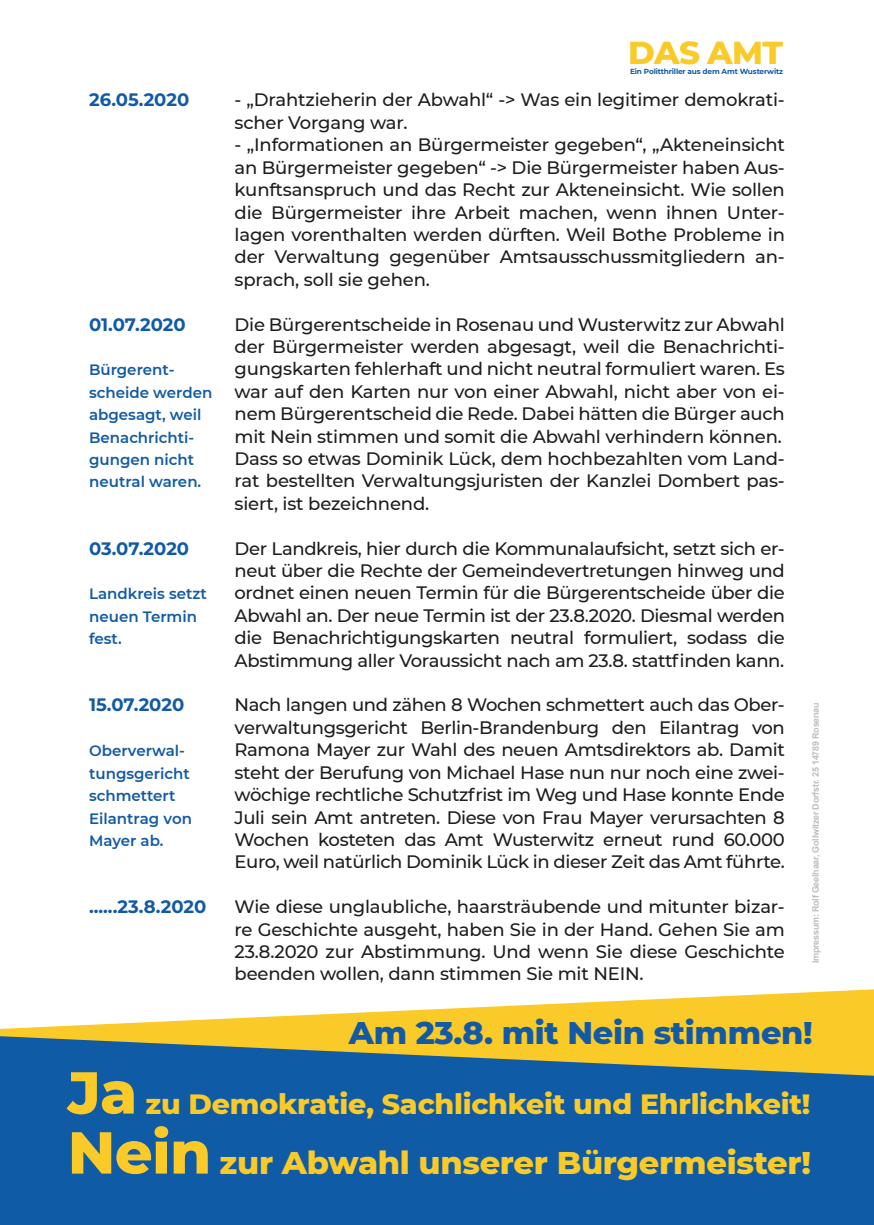
<style>
.page{position:relative;width:874px;height:1225px;background:#fff}
.page>*{position:absolute;margin:0;border:0;box-sizing:border-box;transform-origin:0 0}
.t1{font:800 32.4px "Montserrat";letter-spacing:-.015em;color:#faca29}
.t2{font:800 32px "Montserrat";letter-spacing:-.01em;color:#faca29}
.t3{font:800 32px "Montserrat";letter-spacing:-.01em;color:#125aa5}
.t4{font:800 28.4px "Montserrat";letter-spacing:-.01em;color:#faca29}
.t5{font:500 18px/22.4px "Montserrat";letter-spacing:-.01em;color:#1d1d1b;text-align:justify}
.Datumsformat{font:700 18px "Montserrat";color:#125aa5}
.DAtumsformat_Zwische{font:600 15px/22.4px "Montserrat";color:#125aa5}
.t6{font:700 9px "Arial";letter-spacing:-.025em;color:#b2b2b2}
.t7{font:700 7.4px "Montserrat";letter-spacing:-.02em;color:#125aa5}
.s1{font-size:59px}
</style>
<div class="page">
<svg style="left:0;top:989px;width:873px;height:47px;fill:#faca29"></svg>
<svg style="left:0;top:1036px;width:873px;height:189px;background:#286698"></svg>
<p class="t1" style="left:628px;top:29px;width:156px">DAS AMT</p>
<p class="t7" style="left:629px;top:66px;width:155px">Ein Politthriller aus dem Amt Wusterwitz</p>
<p class="t5" style="left:234px;top:88px;width:551px">- „Drahtzieherin der Abwahl“ -&gt; Was ein legitimer demokrati&shy;scher Vorgang war.</p>
<p class="t5" style="left:234px;top:133px;width:551px">- „Informationen an Bürgermeister gegeben“, „Akteneinsicht an Bürgermeister gegeben“ -&gt; Die Bürgermeister haben Aus&shy;kunftsanspruch und das Recht zur Akteneinsicht. Wie sollen die Bürgermeister ihre Arbeit machen, wenn ihnen Unter&shy;lagen vorenthalten werden dürften. Weil Bothe Probleme in der Verwaltung gegenüber Amtsausschussmitgliedern an&shy;sprach, soll sie gehen.</p>
<p class="t5" style="left:234px;top:312px;width:551px">Die Bürgerentscheide in Rosenau und Wusterwitz zur Abwahl der Bürgermeister werden abgesagt, weil die Benachrichti&shy;gungskarten fehlerhaft und nicht neutral formuliert waren. Es war auf den Karten nur von einer Abwahl, nicht aber von ei&shy;nem Bürgerentscheid die Rede. Dabei hätten die Bürger auch mit Nein stimmen und somit die Abwahl verhindern können.</p>
<p class="t5" style="left:234px;top:447px;width:551px">Dass so etwas Dominik Lück, dem hochbezahlten vom Land&shy;rat bestellten Verwaltungsjuristen der Kanzlei Dombert pas&shy;siert, ist bezeichnend.</p>
<p class="t5" style="left:234px;top:536px;width:551px">Der Landkreis, hier durch die Kommunalaufsicht, setzt sich er&shy;neut über die Rechte der Gemeindevertretungen hinweg und ordnet einen neuen Termin für die Bürgerentscheide über die Abwahl an. Der neue Termin ist der 23.8.2020. Diesmal werden die Benachrichtigungskarten neutral formuliert, sodass die Abstimmung aller Voraussicht nach am 23.8. stattfinden kann.</p>
<p class="t5" style="left:234px;top:693px;width:551px">Nach langen und zähen 8 Wochen schmettert auch das Ober&shy;verwaltungsgericht Berlin-Brandenburg den Eilantrag von Ramona Mayer zur Wahl des neuen Amtsdirektors ab. Damit steht der Berufung von Michael Hase nun nur noch eine zwei&shy;wöchige rechtliche Schutzfrist im Weg und Hase konnte Ende Juli sein Amt antreten. Diese von Frau Mayer verursachten 8<br>Wochen kosteten das Amt Wusterwitz erneut rund 60.000<br>Euro, weil natürlich Dominik Lück in dieser Zeit das Amt führte.</p>
<p class="t5" style="left:234px;top:895px;width:551px">Wie diese unglaubliche, haarsträubende und mitunter bizar&shy;re Geschichte ausgeht, haben Sie in der Hand. Gehen Sie am 23.8.2020 zur Abstimmung. Und wenn Sie diese Geschichte beenden wollen, dann stimmen Sie mit NEIN.</p>
<p class="t3" style="left:349px;top:1009px;width:465px">Am 23.8. mit Nein stimmen!</p>
<p class="t4" style="left:68px;top:1082px;width:743px"><span class="s1">Ja</span> zu Demokratie, Sachlichkeit und Ehrlichkeit!</p>
<p class="t2" style="left:68px;top:1138px;width:744px"><span class="s1">Nein</span> zur Abwahl unserer Bürgermeister!</p>
<p class="Datumsformat" style="left:89px;top:87px;width:102px">26.05.2020</p>
<p class="Datumsformat" style="left:89px;top:311px;width:98px">01.07.2020</p>
<p class="DAtumsformat_Zwische" style="left:89px;top:358px;width:125px">Bürgerent&shy;scheide werden abgesagt, weil<br>Benachrichti&shy;gungen nicht neutral waren.</p>
<p class="Datumsformat" style="left:89px;top:535px;width:102px">03.07.2020</p>
<p class="DAtumsformat_Zwische" style="left:89px;top:582px;width:119px">Landkreis setzt neuen Termin fest.</p>
<p class="Datumsformat" style="left:89px;top:692px;width:97px">15.07.2020</p>
<p class="DAtumsformat_Zwische" style="left:89px;top:739px;width:104px">Oberverwal&shy;tungsgericht schmettert<br>Eilantrag von<br>Mayer ab.</p>
<p class="t6" style="left:809px;top:963px;width:262px;rotate:-90deg">Impressum: Rolf Geelhaar, Gollwitzer Dorfstr. 25 14789 Rosenau</p>
<p class="Datumsformat" style="left:89px;top:893px;width:119px">......23.8.2020</p>
</div>
